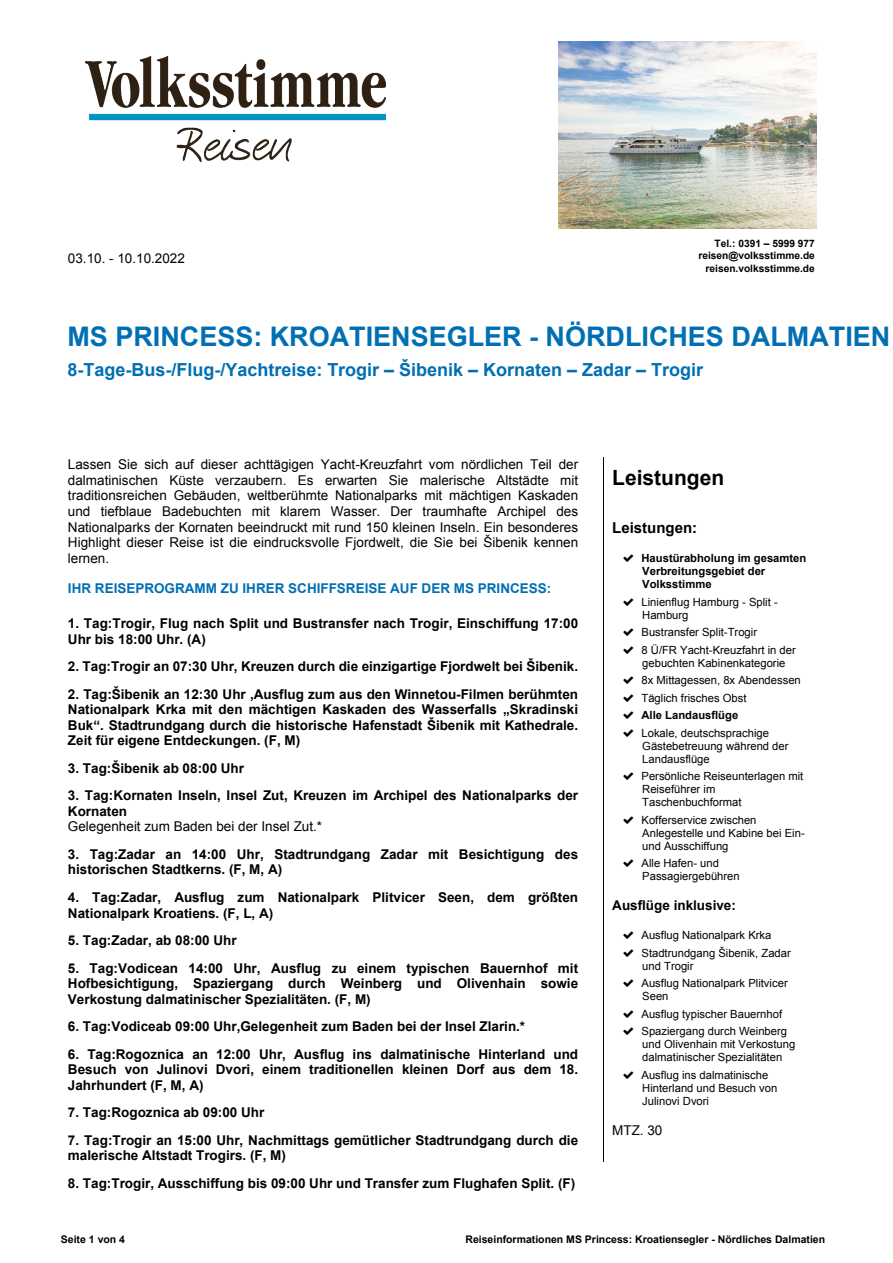
<style>
.page{position:relative;width:893px;height:1263px;background:#fff}
.page>*{position:absolute;margin:0;border:0;box-sizing:border-box;transform-origin:0 0}
.t1{font:700 27px "Arial";color:#006fb3}
.t2{font:700 21px "Arial";color:#000}
.t3{font:700 18px "Arial";color:#006fb3}
.t4{font:700 15px "Arial";color:#000}
.t5{font:700 13.5px/15.6px "Arial";color:#000}
.t6{font:13.5px/15.6px "Arial";color:#000;text-align:justify}
.t7{font:700 13.5px "Arial";color:#006fb3}
.t8{font:11.25px/12.9px "Arial";color:#000}
.t9{font:700 11.25px/12.9px "Arial";color:#000}
.t10{font:700 10.5px "Arial";color:#000}
.t11{font:700 10.2px/12.3px "Arial";color:#000;text-align:right}
</style>
<div class="page">
<hr style="left:603px;top:457px;width:1px;height:704px;background:#000">
<img style="left:86px;top:56px;width:300px;height:105px">
<img style="left:558px;top:41px;width:258px;height:188px">
<p class="t6" style="left:68px;top:252px;width:119px">03.10. - 10.10.2022</p>
<p class="t11" style="left:698px;top:238px;width:118px">Tel.: 0391 – 5999 977 reisen@volksstimme.de reisen.volksstimme.de</p>
<h1 class="t1" style="left:68px;top:326px;width:824px">MS PRINCESS: KROATIENSEGLER - NÖRDLICHES DALMATIEN</h1>
<h3 class="t3" style="left:68px;top:363px;width:637px">8-Tage-Bus-/Flug-/Yachtreise: Trogir – Šibenik – Kornaten – Zadar – Trogir</h3>
<p class="t6" style="left:68px;top:458px;width:512px">Lassen Sie sich auf dieser achttägigen Yacht-Kreuzfahrt vom nördlichen Teil der dalmatinischen Küste verzaubern. Es erwarten Sie malerische Altstädte mit traditionsreichen Gebäuden, weltberühmte Nationalparks mit mächtigen Kaskaden und tiefblaue Badebuchten mit klarem Wasser. Der traumhafte Archipel des Nationalparks der Kornaten beeindruckt mit rund 150 kleinen Inseln. Ein besonderes Highlight dieser Reise ist die eindrucksvolle Fjordwelt, die Sie bei Šibenik kennen lernen.</p>
<p class="t7" style="left:68px;top:583px;width:485px">IHR REISEPROGRAMM ZU IHRER SCHIFFSREISE AUF DER MS PRINCESS:</p>
<p class="t5" style="left:68px;top:617px;width:512px">1. Tag:Trogir, Flug nach Split und Bustransfer nach Trogir, Einschiffung 17:00<br>Uhr bis 18:00 Uhr. (A)</p>
<p class="t5" style="left:68px;top:660px;width:512px">2. Tag:Trogir an 07:30 Uhr, Kreuzen durch die einzigartige Fjordwelt bei Šibenik.</p>
<p class="t5" style="left:68px;top:687px;width:512px;text-align:justify">2. Tag:Šibenik an 12:30 Uhr ,Ausflug zum aus den Winnetou-Filmen berühmten Nationalpark Krka mit den mächtigen Kaskaden des Wasserfalls „Skradinski Buk“. Stadtrundgang durch die historische Hafenstadt Šibenik mit Kathedrale.<br>Zeit für eigene Entdeckungen. (F, M)</p>
<p class="t5" style="left:68px;top:761px;width:178px">3. Tag:Šibenik ab 08:00 Uhr</p>
<p class="t5" style="left:68px;top:789px;width:512px">3. Tag:Kornaten Inseln, Insel Zut, Kreuzen im Archipel des Nationalparks der<br>Kornaten</p>
<p class="t6" style="left:68px;top:820px;width:256px">Gelegenheit zum Baden bei der Insel Zut.*</p>
<p class="t5" style="left:68px;top:848px;width:512px">3. Tag:Zadar an 14:00 Uhr, Stadtrundgang Zadar mit Besichtigung des historischen Stadtkerns. (F, M, A)</p>
<p class="t5" style="left:68px;top:891px;width:512px">4. Tag:Zadar, Ausflug zum Nationalpark Plitvicer Seen, dem größten<br>Nationalpark Kroatiens. (F, L, A)</p>
<p class="t5" style="left:68px;top:934px;width:170px">5. Tag:Zadar, ab 08:00 Uhr</p>
<p class="t5" style="left:68px;top:961px;width:512px;text-align:justify">5. Tag:Vodicean 14:00 Uhr, Ausflug zu einem typischen Bauernhof mit Hofbesichtigung, Spaziergang durch Weinberg und Olivenhain sowie Verkostung dalmatinischer Spezialitäten. (F, M)</p>
<p class="t5" style="left:68px;top:1020px;width:459px">6. Tag:Vodiceab 09:00 Uhr,Gelegenheit zum Baden bei der Insel Zlarin.*</p>
<p class="t5" style="left:68px;top:1047px;width:512px;text-align:justify">6. Tag:Rogoznica an 12:00 Uhr, Ausflug ins dalmatinische Hinterland und Besuch von Julinovi Dvori, einem traditionellen kleinen Dorf aus dem 18.<br>Jahrhundert (F, M, A)</p>
<p class="t5" style="left:68px;top:1106px;width:198px">7. Tag:Rogoznica ab 09:00 Uhr</p>
<p class="t5" style="left:68px;top:1133px;width:512px">7. Tag:Trogir an 15:00 Uhr, Nachmittags gemütlicher Stadtrundgang durch die malerische Altstadt Trogirs. (F, M)</p>
<p class="t5" style="left:68px;top:1176px;width:509px">8. Tag:Trogir, Ausschiffung bis 09:00 Uhr und Transfer zum Flughafen Split. (F)</p>
<h2 class="t2" style="left:612px;top:469px;width:113px">Leistungen</h2>
<p class="t4" style="left:612px;top:522px;width:86px">Leistungen:</p>
<p class="t9" style="left:641px;top:553px;width:166px">Haustürabholung im gesamten<br>Verbreitungsgebiet der<br>Volksstimme</p>
<p class="t8" style="left:641px;top:596px;width:138px">Linienflug Hamburg - Split -<br>Hamburg</p>
<p class="t8" style="left:641px;top:625px;width:156px;line-height:17.5px">Bustransfer Split-Trogir<br>8 Ü/FR Yacht-Kreuzfahrt in der</p>
<p class="t8" style="left:641px;top:655px;width:161px;line-height:17.5px">gebuchten Kabinenkategorie<br>8x Mittagessen, 8x Abendessen<br>Täglich frisches Obst</p>
<p class="t9" style="left:641px;top:710px;width:98px">Alle Landausflüge</p>
<p class="t8" style="left:641px;top:728px;width:149px">Lokale, deutschsprachige<br>Gästebetreuung während der<br>Landausflüge</p>
<p class="t8" style="left:641px;top:771px;width:163px">Persönliche Reiseunterlagen mit<br>Reiseführer im<br>Taschenbuchformat</p>
<p class="t8" style="left:641px;top:814px;width:165px">Kofferservice zwischen<br>Anlegestelle und Kabine bei Ein&shy;und Ausschiffung</p>
<p class="t8" style="left:641px;top:858px;width:100px">Alle Hafen- und<br>Passagiergebühren</p>
<p class="t5" style="left:612px;top:899px;width:125px">Ausflüge inklusive:</p>
<p class="t8" style="left:641px;top:927px;width:151px;line-height:17.5px">Ausflug Nationalpark Krka<br>Stadtrundgang Šibenik, Zadar</p>
<p class="t8" style="left:641px;top:958px;width:148px;line-height:17.5px">und Trogir<br>Ausflug Nationalpark Plitvicer</p>
<p class="t8" style="left:641px;top:988px;width:147px;line-height:17.5px">Seen<br>Ausflug typischer Bauernhof<br>Spaziergang durch Weinberg</p>
<p class="t8" style="left:642px;top:1039px;width:155px">und Olivenhain mit Verkostung dalmatinischer Spezialitäten</p>
<p class="t8" style="left:641px;top:1069px;width:137px">Ausflug ins dalmatinische<br>Hinterland und Besuch von<br>Julinovi Dvori</p>
<p class="t6" style="left:612px;top:1123px;width:52px">MTZ. 30</p>
<p class="t10" style="left:61px;top:1235px;width:66px">Seite 1 von 4</p>
<p class="t10" style="left:465px;top:1235px;width:361px">Reiseinformationen MS Princess: Kroatiensegler - Nördliches Dalmatien</p>
</div>
